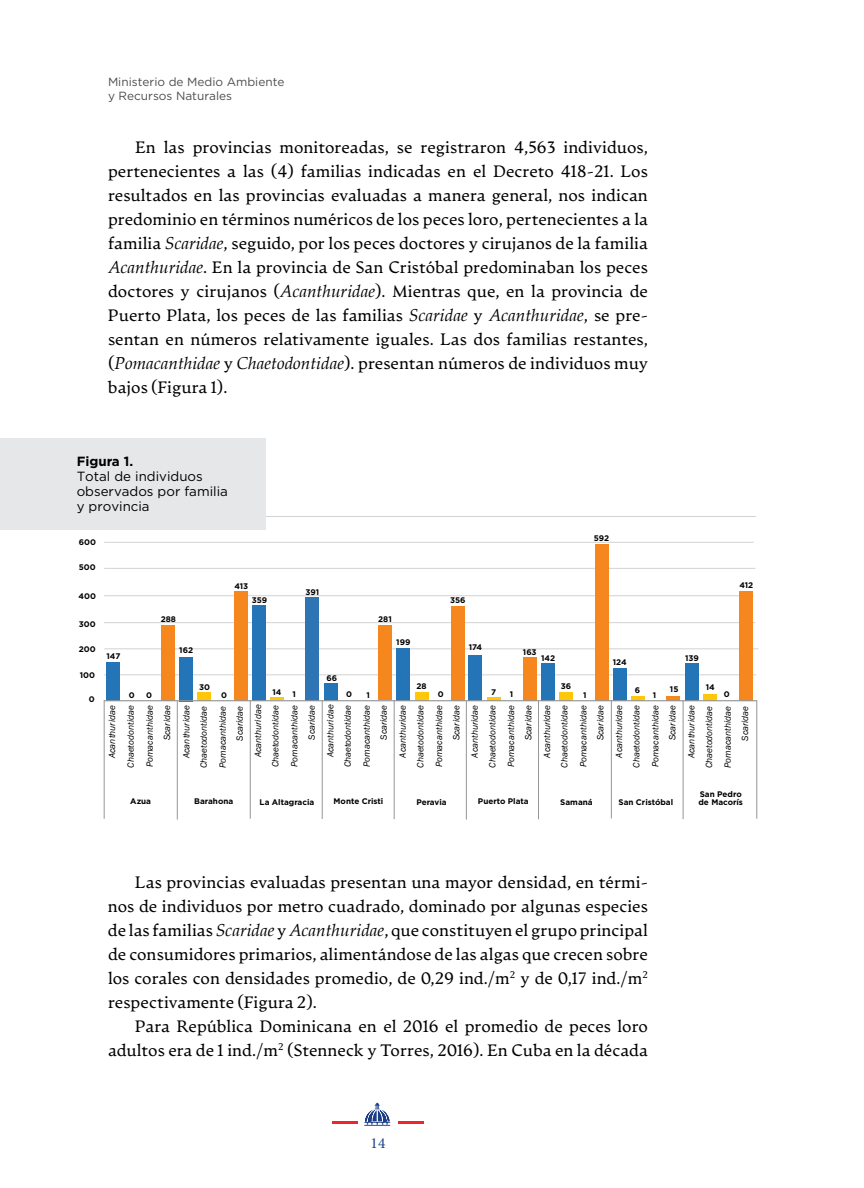
<style>
.page{position:relative;width:864px;height:1188px;background:#fff}
.page>*{position:absolute;margin:0;border:0;box-sizing:border-box;transform-origin:0 0}
.t1{font:16.5px/24px "Artifex CF";color:#000;text-align:justify}
.t2{font:15.3px "Minion Pro";color:#1b3e86}
.t3{font:13.35px/15px "Gotham";color:#000}
.t4{font:700 13.35px "Gotham";color:#000}
.t5{font:11.85px/14.5px "Gotham";color:#4d4d4f}
.t6{font:italic 9.3px/17.2px "Franklin Gothic";color:#000;text-align:right}
.t7{font:700 8.1px/8.1px "Gotham";color:#000}
.s1{font-family:"Palatino";font-style:italic;font-size:17.25px}
</style>
<div class="page">
<svg style="left:364px;top:1102px;width:26px;height:24px"></svg>
<hr style="left:332px;top:1121px;width:26px;height:3px;background:#ee252d">
<hr style="left:398px;top:1121px;width:26px;height:3px;background:#ee252d">
<hr style="left:104px;top:516px;width:652px;height:1px;background:#d1d3d4">
<hr style="left:104px;top:542px;width:650px;height:1px;background:#d1d3d4">
<hr style="left:104px;top:568px;width:651px;height:1px;background:#d1d3d4">
<hr style="left:104px;top:595px;width:650px;height:1px;background:#d1d3d4">
<hr style="left:104px;top:622px;width:651px;height:1px;background:#d1d3d4">
<hr style="left:104px;top:675px;width:652px;height:1px;background:#d1d3d4">
<hr style="left:104px;top:649px;width:654px;height:1px;background:#d1d3d4">
<div style="left:107px;top:662px;width:13px;height:39px;background:#2475b7"></div>
<div style="left:162px;top:625px;width:13px;height:76px;background:#f6871f"></div>
<div style="left:179px;top:657px;width:14px;height:44px;background:#2475b7"></div>
<div style="left:198px;top:692px;width:13px;height:8px;background:#ffc709"></div>
<div style="left:234px;top:592px;width:13px;height:109px;background:#f6871f"></div>
<div style="left:252px;top:606px;width:13px;height:95px;background:#2475b7"></div>
<hr style="left:270px;top:697px;width:14px;height:3px;background:#ffc709">
<div style="left:306px;top:597px;width:13px;height:103px;background:#2f75b6"></div>
<div style="left:324px;top:683px;width:14px;height:18px;background:#2475b7"></div>
<div style="left:378px;top:625px;width:14px;height:75px;background:#f6871f"></div>
<div style="left:396px;top:649px;width:14px;height:52px;background:#2475b7"></div>
<div style="left:451px;top:606px;width:13px;height:95px;background:#f6871f"></div>
<div style="left:469px;top:655px;width:13px;height:45px;background:#2475b7"></div>
<div style="left:523px;top:658px;width:14px;height:43px;background:#f6871f"></div>
<div style="left:541px;top:663px;width:14px;height:38px;background:#2475b7"></div>
<div style="left:559px;top:692px;width:14px;height:8px;background:#ffc709"></div>
<div style="left:595px;top:545px;width:13px;height:156px;background:#f6871f"></div>
<div style="left:685px;top:663px;width:14px;height:38px;background:#2475b7"></div>
<div style="left:703px;top:694px;width:14px;height:7px;background:#ffc709"></div>
<div style="left:740px;top:591px;width:13px;height:110px;background:#f6871f"></div>
<div style="left:613px;top:668px;width:14px;height:33px;background:#2475b7"></div>
<div style="left:667px;top:696px;width:13px;height:5px;background:#f6871f"></div>
<div style="left:631px;top:696px;width:14px;height:5px;background:#ffc709"></div>
<hr style="left:487px;top:697px;width:14px;height:4px;background:#ffc709">
<div style="left:415px;top:692px;width:14px;height:9px;background:#ffc709"></div>
<hr style="left:104px;top:700px;width:653px;height:1px;background:#939598">
<hr style="left:104px;top:700px;width:1px;height:119px;background:#939598">
<hr style="left:177px;top:701px;width:1px;height:119px;background:#939598">
<hr style="left:250px;top:700px;width:1px;height:119px;background:#939598">
<hr style="left:322px;top:700px;width:1px;height:119px;background:#939598">
<hr style="left:394px;top:701px;width:1px;height:118px;background:#939598">
<hr style="left:466px;top:701px;width:1px;height:119px;background:#939598">
<hr style="left:538px;top:701px;width:1px;height:118px;background:#939598">
<hr style="left:611px;top:700px;width:1px;height:118px;background:#939598">
<hr style="left:683px;top:701px;width:1px;height:118px;background:#939598">
<hr style="left:757px;top:700px;width:1px;height:119px;background:#939598">
<div style="left:0;top:439px;width:266px;height:91px;background:#e6e7e8"></div>
<p class="t5" style="left:108px;top:74px;width:178px">Ministerio de Medio Ambiente y Recursos Naturales</p>
<p class="t1" style="left:108px;top:136px;width:542px;text-indent:27px">En las provincias monitoreadas, se registraron 4,563 individuos, pertenecientes a las (4) familias indicadas en el Decreto 418-21. Los resultados en las provincias evaluadas a manera general, nos indican predominio en términos numéricos de los peces loro, pertenecientes a la familia <span class="s1">Scaridae</span>, seguido, por los peces doctores y cirujanos de la familia <span class="s1">Acanthuridae</span>. En la provincia de San Cristóbal predominaban los peces doctores y cirujanos (<span class="s1">Acanthuridae</span>). Mientras que, en la provincia de Puerto Plata, los peces de las familias <span class="s1">Scaridae</span> y <span class="s1">Acanthuridae</span>, se pre&shy;sentan en números relativamente iguales. Las dos familias restantes, (<span class="s1">Pomacanthidae</span> y <span class="s1">Chaetodontidae</span>). presentan números de individuos muy bajos (Figura 1).</p>
<p class="t4" style="left:77px;top:453px;width:58px">Figura 1.</p>
<p class="t3" style="left:77px;top:469px;width:153px">Total de individuos observados por familia y provincia</p>
<p class="t7" style="left:79px;top:538px;width:19px">600</p>
<p class="t7" style="left:594px;top:534px;width:17px">592</p>
<p class="t7" style="left:79px;top:563px;width:18px">500</p>
<p class="t7" style="left:79px;top:592px;width:19px">400</p>
<p class="t7" style="left:234px;top:582px;width:15px">413</p>
<p class="t7" style="left:252px;top:596px;width:17px">359</p>
<p class="t7" style="left:306px;top:588px;width:15px">391</p>
<p class="t7" style="left:450px;top:596px;width:17px">356</p>
<p class="t7" style="left:739px;top:581px;width:15px">412</p>
<p class="t7" style="left:79px;top:620px;width:18px">300</p>
<p class="t7" style="left:161px;top:615px;width:17px">288</p>
<p class="t7" style="left:378px;top:615px;width:15px">281</p>
<p class="t7" style="left:79px;top:645px;width:18px">200</p>
<p class="t7" style="left:107px;top:652px;width:15px">147</p>
<p class="t7" style="left:179px;top:646px;width:15px">162</p>
<p class="t7" style="left:396px;top:638px;width:16px">199</p>
<p class="t7" style="left:469px;top:643px;width:15px">174</p>
<p class="t7" style="left:523px;top:648px;width:15px">163</p>
<p class="t7" style="left:541px;top:654px;width:16px">142</p>
<p class="t7" style="left:613px;top:658px;width:15px">124</p>
<p class="t7" style="left:685px;top:654px;width:15px">139</p>
<p class="t7" style="left:80px;top:671px;width:17px">100</p>
<p class="t7" style="left:326px;top:674px;width:12px">66</p>
<p class="t7" style="left:89px;top:695px;width:7px">0</p>
<p class="t7" style="left:129px;top:691px;width:7px">0</p>
<p class="t7" style="left:146px;top:691px;width:7px">0</p>
<p class="t7" style="left:199px;top:683px;width:12px">30</p>
<p class="t7" style="left:221px;top:691px;width:7px">0</p>
<p class="t7" style="left:272px;top:688px;width:11px">14</p>
<p class="t7" style="left:292px;top:690px;width:5px">1</p>
<p class="t7" style="left:346px;top:690px;width:7px">0</p>
<p class="t7" style="left:366px;top:691px;width:5px">1</p>
<p class="t7" style="left:416px;top:682px;width:12px">28</p>
<p class="t7" style="left:438px;top:690px;width:7px">0</p>
<p class="t7" style="left:491px;top:688px;width:7px">7</p>
<p class="t7" style="left:510px;top:690px;width:5px">1</p>
<p class="t7" style="left:561px;top:682px;width:12px">36</p>
<p class="t7" style="left:583px;top:691px;width:5px">1</p>
<p class="t7" style="left:635px;top:686px;width:7px">6</p>
<p class="t7" style="left:653px;top:691px;width:5px">1</p>
<p class="t7" style="left:670px;top:685px;width:10px">15</p>
<p class="t7" style="left:706px;top:683px;width:11px">14</p>
<p class="t7" style="left:724px;top:690px;width:7px">0</p>
<p class="t6" style="left:103px;top:768px;width:64px;line-height:18.9px;text-align:justify;text-indent:10px;rotate:-90deg">Acanthuridae Chaetodontidae Pomacanthidae</p>
<p class="t6" style="left:157px;top:758px;width:54px;line-height:19.5px;rotate:-90deg">Scaridae<br>Acanthuridae</p>
<p class="t6" style="left:194px;top:768px;width:64px;line-height:18.9px;text-align:left;rotate:-90deg">Chaetodontidae<br>Pomacanthidae</p>
<p class="t6" style="left:231px;top:767px;width:64px;line-height:17.9px;rotate:-90deg">Scaridae<br>Acanthuridae<br>Chaetodontidae</p>
<p class="t6" style="left:286px;top:767px;width:63px;rotate:-90deg">Pomacanthidae<br>Scaridae</p>
<p class="t6" style="left:322px;top:767px;width:64px;rotate:-90deg">Acanthuridae<br>Chaetodontidae</p>
<p class="t6" style="left:358px;top:767px;width:63px;rotate:-90deg">Pomacanthidae<br>Scaridae</p>
<p class="t6" style="left:394px;top:768px;width:64px;rotate:-90deg">Acanthuridae<br>Chaetodontidae</p>
<p class="t6" style="left:431px;top:767px;width:63px;rotate:-90deg">Pomacanthidae<br>Scaridae</p>
<p class="t6" style="left:466px;top:768px;width:64px;rotate:-90deg">Acanthuridae<br>Chaetodontidae</p>
<p class="t6" style="left:503px;top:767px;width:63px;rotate:-90deg">Pomacanthidae<br>Scaridae</p>
<p class="t6" style="left:539px;top:768px;width:64px;rotate:-90deg">Acanthuridae<br>Chaetodontidae</p>
<p class="t6" style="left:575px;top:767px;width:63px;rotate:-90deg">Pomacanthidae<br>Scaridae</p>
<p class="t6" style="left:611px;top:768px;width:64px;rotate:-90deg">Acanthuridae<br>Chaetodontidae</p>
<p class="t6" style="left:647px;top:767px;width:63px;rotate:-90deg">Pomacanthidae<br>Scaridae</p>
<p class="t6" style="left:683px;top:768px;width:64px;rotate:-90deg">Acanthuridae<br>Chaetodontidae</p>
<p class="t6" style="left:719px;top:768px;width:63px;rotate:-90deg">Pomacanthidae<br>Scaridae</p>
<p class="t7" style="left:130px;top:798px;width:22px">Azua</p>
<p class="t7" style="left:194px;top:798px;width:40px">Barahona</p>
<p class="t7" style="left:260px;top:798px;width:56px">La Altagracia</p>
<p class="t7" style="left:334px;top:797px;width:51px">Monte Cristi</p>
<p class="t7" style="left:416px;top:798px;width:32px">Peravia</p>
<p class="t7" style="left:478px;top:797px;width:52px">Puerto Plata</p>
<p class="t7" style="left:560px;top:798px;width:34px">Samaná</p>
<p class="t7" style="left:618px;top:798px;width:56px">San Cristóbal</p>
<p class="t7" style="left:699px;top:790px;width:46px">San Pedro de Macorís</p>
<p class="t1" style="left:108px;top:871px;width:542px;text-indent:27px">Las provincias evaluadas presentan una mayor densidad, en térmi&shy;nos de individuos por metro cuadrado, dominado por algunas especies de las familias <span class="s1">Scaridae</span> y <span class="s1">Acanthuridae</span>, que constituyen el grupo principal de consumidores primarios, alimentándose de las algas que crecen sobre los corales con densidades promedio, de 0,29 ind./m<sup>2</sup> y de 0,17 ind./m<sup>2 </sup>respectivamente (Figura 2).</p>
<p class="t1" style="left:108px;top:1015px;width:542px;text-align:right">Para República Dominicana en el 2016 el promedio de peces loro adultos era de 1 ind./m<sup>2</sup> (Stenneck y Torres, 2016). En Cuba en la década</p>
<p class="t2" style="left:371px;top:1132px;width:16px">14</p>
</div>
